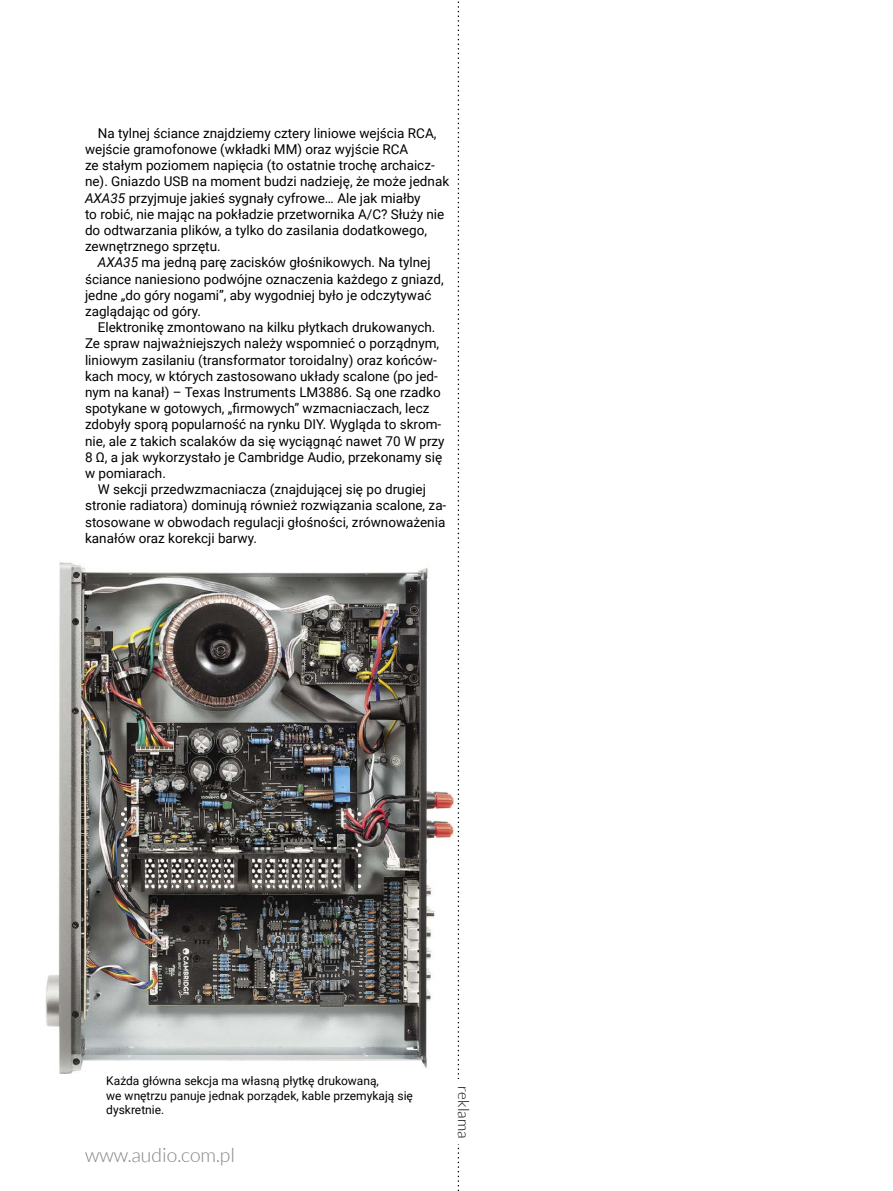
<style>
.page{position:relative;width:893px;height:1191px;background:#fff}
.page>*{position:absolute;margin:0;border:0;box-sizing:border-box;transform-origin:0 0}
.t1{font:300 19.5px "Lato";color:#858585}
.t2{font:300 15.3px "Lato";color:#000}
.t3{font:13.5px/16.2px "Roboto";color:#000}
.t4{font:12px/14.4px "Roboto";color:#000}
.s1{font-style:italic}
</style>
<div class="page">
<img style="left:45px;top:551px;width:415px;height:528px">
<svg style="left:458px;top:1px;width:1px;height:1190px"></svg>
<div style="left:447px;top:1079px;width:25px;height:65px;background:#fff"></div>
<p class="t3" style="left:85px;top:124px;width:366px;text-indent:13px">Na tylnej ściance znajdziemy cztery liniowe wejścia RCA, wejście gramofonowe (wkładki MM) oraz wyjście RCA<br>ze stałym poziomem napięcia (to ostatnie trochę archaicz&shy;ne). Gniazdo USB na moment budzi nadzieję, że może jednak <span class="s1">AXA35</span> przyjmuje jakieś sygnały cyfrowe… Ale jak miałby<br>to robić, nie mając na pokładzie przetwornika A/C? Służy nie do odtwarzania plików, a tylko do zasilania dodatkowego, zewnętrznego sprzętu.</p>
<p class="t3" style="left:85px;top:254px;width:360px;text-indent:13px"><span class="s1">AXA35</span> ma jedną parę zacisków głośnikowych. Na tylnej ściance naniesiono podwójne oznaczenia każdego z gniazd, jedne „do góry nogami”, aby wygodniej było je odczytywać zaglądając od góry.</p>
<p class="t3" style="left:85px;top:319px;width:361px;text-indent:13px">Elektronikę zmontowano na kilku płytkach drukowanych.<br>Ze spraw najważniejszych należy wspomnieć o porządnym, liniowym zasilaniu (transformator toroidalny) oraz końców&shy;kach mocy, w których zastosowano układy scalone (po jed&shy;nym na kanał) – Texas Instruments LM3886. Są one rzadko spotykane w gotowych, „firmowych” wzmacniaczach, lecz zdobyły sporą popularność na rynku DIY. Wygląda to skrom&shy;nie, ale z takich scalaków da się wyciągnąć nawet 70 W przy 8 Ω, a jak wykorzystało je Cambridge Audio, przekonamy się w pomiarach.</p>
<p class="t3" style="left:85px;top:481px;width:363px;text-indent:13px">W sekcji przedwzmacniacza (znajdującej się po drugiej stronie radiatora) dominują również rozwiązania scalone, za&shy;stosowane w obwodach regulacji głośności, zrównoważenia kanałów oraz korekcji barwy.</p>
<p class="t4" style="left:106px;top:1073px;width:274px">Każda główna sekcja ma własną płytkę drukowaną,</p>
<p class="t4" style="left:106px;top:1087px;width:308px">we wnętrzu panuje jednak porządek, kable przemykają się dyskretnie.</p>
<h1 class="t1" style="left:85px;top:1144px;width:151px">www.audio.com.pl</h1>
<p class="t2" style="left:472px;top:1086px;width:54px;rotate:90deg">reklama</p>
</div>
